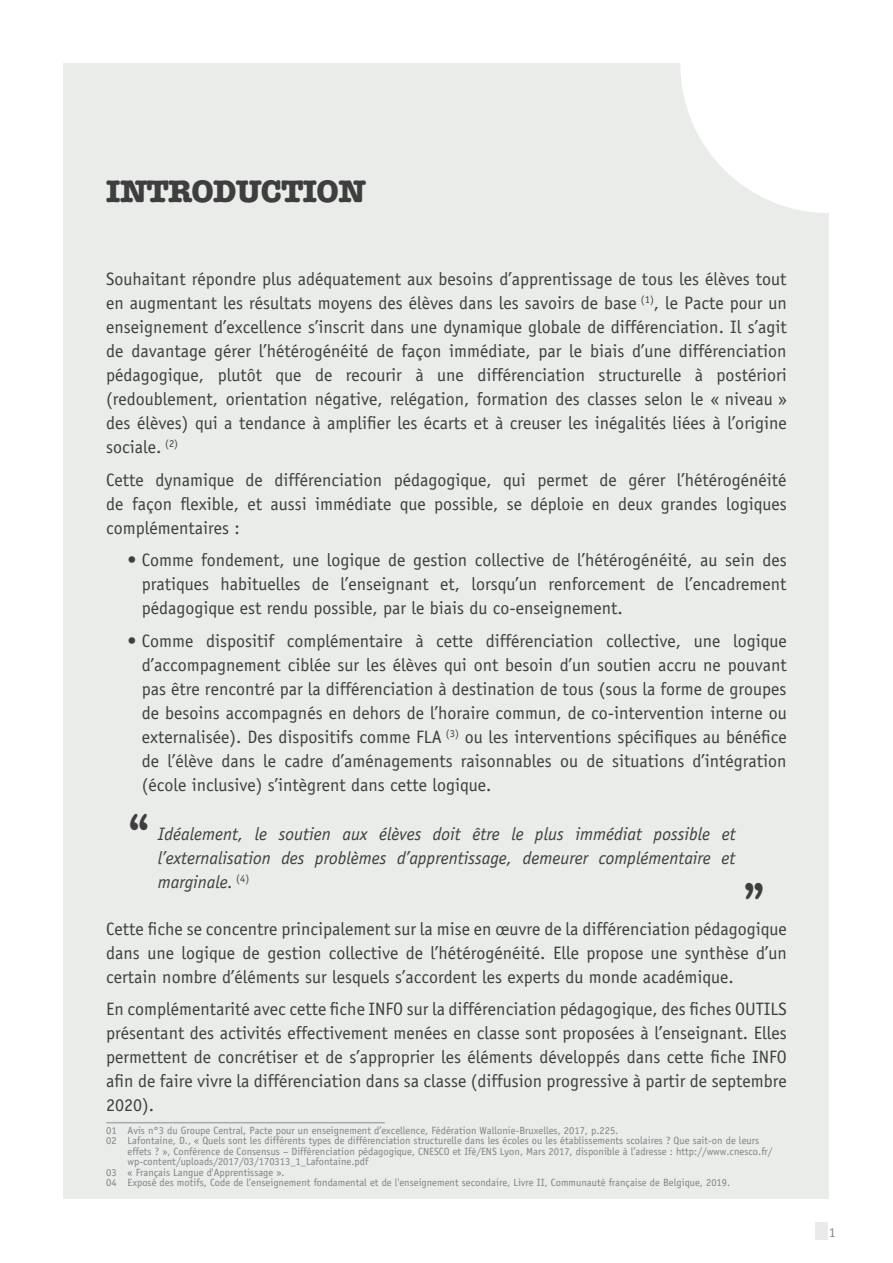
<style>
.page{position:relative;width:893px;height:1263px;background:#fff}
.page>*{position:absolute;margin:0;border:0;box-sizing:border-box;transform-origin:0 0}
.t1{font:700 37.5px "American Typewriter";color:#3e3e3f}
.t2{font:700 31.5px "American Typewriter";letter-spacing:-.025em;color:#3e3e3f}
.t3{font:18px/24px "Evalex Sans";color:#3e3e3f;text-align:justify}
.t4{font:italic 18px/24px "Evalex Sans";color:#3e3e3f;text-align:justify}
.t5{font:13.5px "Evalex Sans";color:#808285}
.t6{font:10.5px/10.5px "Evalex Sans";color:#808285}
</style>
<div class="page">
<div style="left:64px;top:64px;width:765px;height:1135px;background:#e9ece8"></div>
<svg style="left:680px;top:64px;width:149px;height:149px;fill:#fff"></svg>
<hr style="left:106px;top:1122px;width:279px;height:1px;background:#a8a9ad">
<div style="left:815px;top:1222px;width:12px;height:17px;background:#eaeaeb"></div>
<p class="t2" style="left:106px;top:173px;width:261px">INTRODUCTION</p>
<p class="t3" style="left:106px;top:267px;width:682px">Souhaitant répondre plus adéquatement aux besoins d’apprentissage de tous les élèves tout en augmentant les résultats moyens des élèves dans les savoirs de base <sup>(1)</sup>, le Pacte pour un enseignement d’excellence s’inscrit dans une dynamique globale de différenciation. Il s’agit de davantage gérer l’hétérogénéité de façon immédiate, par le biais d’une différenciation pédagogique, plutôt que de recourir à une différenciation structurelle à postériori (redoublement, orientation négative, relégation, formation des classes selon le « niveau » des élèves) qui a tendance à amplifier les écarts et à creuser les inégalités liées à l’origine sociale. <sup>(2)</sup></p>
<p class="t3" style="left:106px;top:468px;width:682px">Cette dynamique de différenciation pédagogique, qui permet de gérer l’hétérogénéité de façon flexible, et aussi immédiate que possible, se déploie en deux grandes logiques complémentaires :</p>
<p class="t3" style="left:142px;top:548px;width:646px;text-indent:-14px">• Comme fondement, une logique de gestion collective de l’hétérogénéité, au sein des pratiques habituelles de l’enseignant et, lorsqu’un renforcement de l’encadrement pédagogique est rendu possible, par le biais du co-enseignement.</p>
<p class="t3" style="left:142px;top:629px;width:646px;text-indent:-14px">• Comme dispositif complémentaire à cette différenciation collective, une logique d’accompagnement ciblée sur les élèves qui ont besoin d’un soutien accru ne pouvant pas être rencontré par la différenciation à destination de tous (sous la forme de groupes de besoins accompagnés en dehors de l’horaire commun, de co-intervention interne ou externalisée). Des dispositifs comme FLA <sup>(3)</sup> ou les interventions spécifiques au bénéfice de l’élève dans le cadre d’aménagements raisonnables ou de situations d’intégration (école inclusive) s’intègrent dans cette logique.</p>
<p class="t1" style="left:129px;top:806px;width:22px">‘‘</p>
<p class="t4" style="left:158px;top:822px;width:579px">Idéalement, le soutien aux élèves doit être le plus immédiat possible et l’externalisation des problèmes d’apprentissage, demeurer complémentaire et marginale. <sup>(4)</sup></p>
<p class="t1" style="left:764px;top:907px;width:22px;rotate:-180deg">‘‘</p>
<p class="t3" style="left:106px;top:917px;width:682px">Cette fiche se concentre principalement sur la mise en œuvre de la différenciation pédagogique dans une logique de gestion collective de l’hétérogénéité. Elle propose une synthèse d’un certain nombre d’éléments sur lesquels s’accordent les experts du monde académique.</p>
<p class="t3" style="left:106px;top:997px;width:682px">En complémentarité avec cette fiche INFO sur la différenciation pédagogique, des fiches OUTILS présentant des activités effectivement menées en classe sont proposées à l’enseignant. Elles permettent de concrétiser et de s’approprier les éléments développés dans cette fiche INFO afin de faire vivre la différenciation dans sa classe (diffusion progressive à partir de septembre 2020).</p>
<p class="t6" style="left:106px;top:1125px;width:514px">01 Avis n°3 du Groupe Central, Pacte pour un enseignement d’excellence, Fédération Wallonie-Bruxelles, 2017, p.225.</p>
<p class="t6" style="left:128px;top:1136px;width:646px;text-indent:-21px">02 Lafontaine, D., « Quels sont les différents types de différenciation structurelle dans les écoles ou les établissements scolaires ? Que sait-on de leurs effets ? », Conférence de Consensus – Différenciation pédagogique, CNESCO et Ifé/ENS Lyon, Mars 2017, disponible à l’adresse : http://www.cnesco.fr/ wp-content/uploads/2017/03/170313_1_Lafontaine.pdf</p>
<p class="t6" style="left:106px;top:1167px;width:180px">03 « Français Langue d'Apprentissage ».</p>
<p class="t6" style="left:106px;top:1178px;width:625px">04 Exposé des motifs, Code de l’enseignement fondamental et de l'enseignement secondaire, Livre II, Communauté française de Belgique, 2019.</p>
<p class="t5" style="left:829px;top:1224px;width:8px">1</p>
</div>
